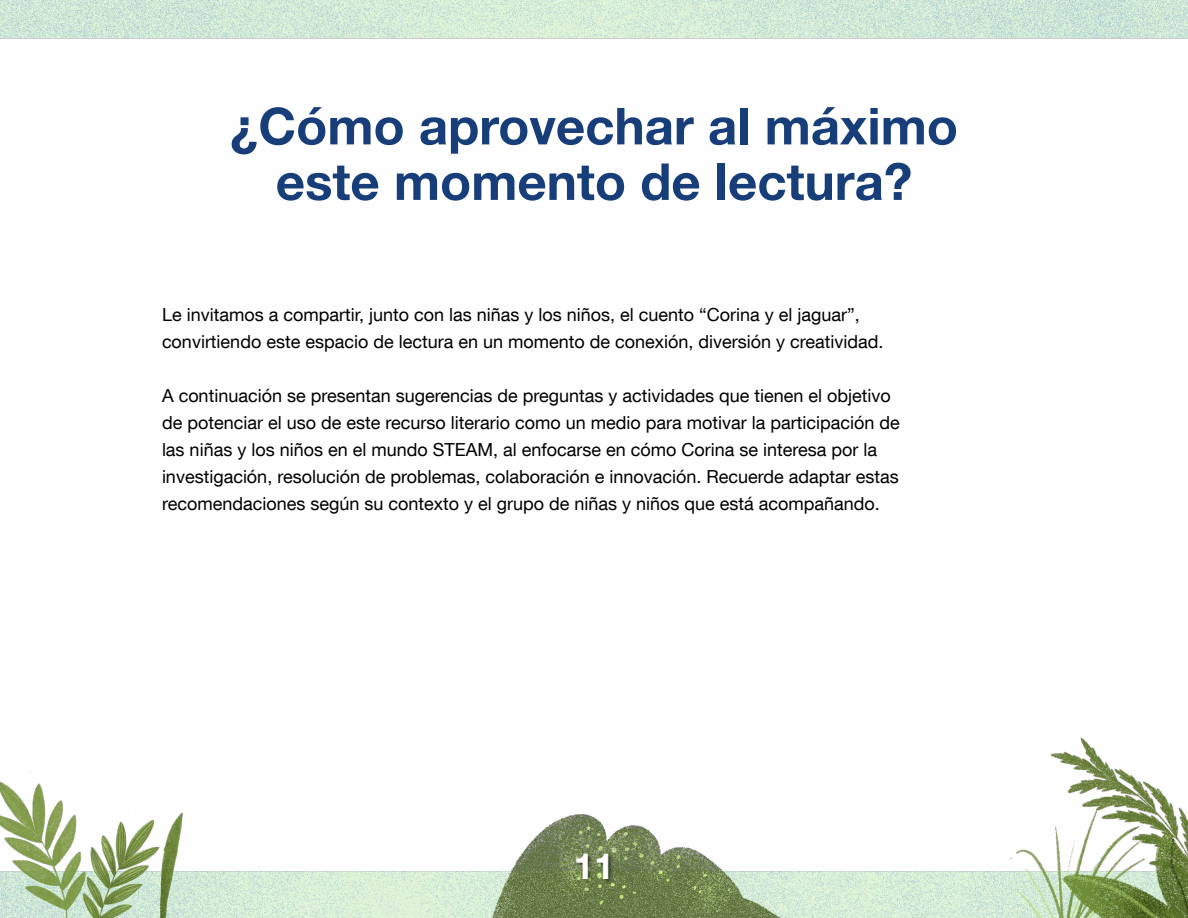
<style>
.page{position:relative;width:1188px;height:918px;background:#fff}
.page>*{position:absolute;margin:0;border:0;box-sizing:border-box;transform-origin:0 0}
.Titulo_nivel_1{font:700 51px/55.5px "Helvetica Neue LT Com";color:#183e7a;text-align:center}
.t1{font:700 36px "Helvetica Neue LT Com";color:#fff}
.t2{font:18px/27px "Helvetica Neue LT Com";color:#000}
</style>
<div class="page">
<img style="left:0;top:0;width:1188px;height:918px">
<div style="left:575px;top:852px;width:39px;height:32px;background:#000;opacity:.5"></div>
<p class="Titulo_nivel_1" style="left:230px;top:97px;width:729px">¿Cómo aprovechar al máximo este momento de lectura?</p>
<p class="t2" style="left:162px;top:301px;width:723px">Le invitamos a compartir, junto con las niñas y los niños, el cuento “Corina y el jaguar”, convirtiendo este espacio de lectura en un momento de conexión, diversión y creatividad.</p>
<p class="t2" style="left:162px;top:382px;width:739px">A continuación se presentan sugerencias de preguntas y actividades que tienen el objetivo de potenciar el uso de este recurso literario como un medio para motivar la participación de las niñas y los niños en el mundo STEAM, al enfocarse en cómo Corina se interesa por la investigación, resolución de problemas, colaboración e innovación. Recuerde adaptar estas recomendaciones según su contexto y el grupo de niñas y niños que está acompañando.</p>
<h2 class="t1" style="left:574px;top:843px;width:42px">11</h2>
</div>
